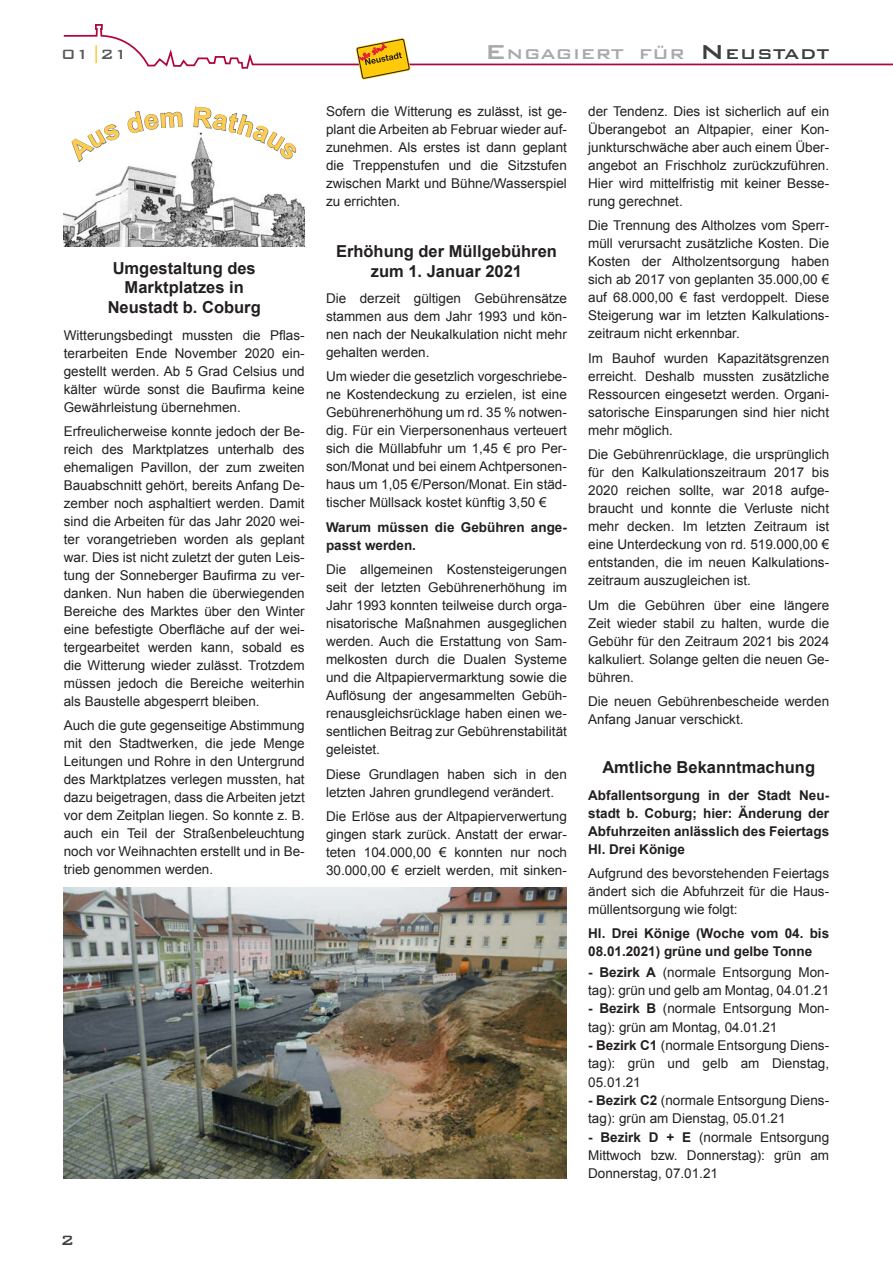
<style>
.page{position:relative;width:893px;height:1263px;background:#fff}
.page>*{position:absolute;margin:0;border:0;box-sizing:border-box;transform-origin:0 0}
.t1{font:500 18.9px "Bank Gothic BT";color:#a8a9ad;scale:1.06 1}
.t2{font:500 18px "Bank Gothic BT";color:#57585a}
.t3{font:500 18px "Bank Gothic BT";color:#3e3e3f}
.t4{font:700 16.5px/19.8px "Arial";color:#231f20;text-align:center}
.t5{font:13.5px/18px "Arial";color:#231f20;text-align:justify}
.t6{font:700 13.5px/18px "Arial";color:#231f20}
.s1{color:#fec210}
.s2{font-size:27px}
.s3{font-size:27px;color:#3e3e3f}
.s4{color:#3e3e3f}
.s5{font-weight:700}
</style>
<div class="page">
<svg style="left:63px;top:24px;width:830px;height:45px"></svg>
<svg style="left:356px;top:38px;width:54px;height:42px"></svg>
<img style="left:64px;top:161px;width:241px;height:86px">
<img style="left:64px;top:887px;width:503px;height:291px">
<svg style="left:66px;top:124px;width:54px;height:39px"></svg>
<svg style="left:127px;top:111px;width:56px;height:22px"></svg>
<svg style="left:193px;top:106px;width:104px;height:55px"></svg>
<h2 class="t2" style="left:62px;top:44px;width:68px">01<span class="s1">|</span>21</h2>
<h1 class="t1" style="left:485px;top:44px;width:326px"><span class="s2">E</span>NGAGIERT FÜR <span class="s3">N</span><span class="s4">EUSTADT</span></h1>
<p class="t4" style="left:108px;top:258px;width:155px">Umgestaltung des<br>Marktplatzes in<br>Neustadt b. Coburg</p>
<p class="t5" style="left:64px;top:326px;width:242px">Witterungsbedingt mussten die Pflas&shy;terarbeiten Ende November 2020 ein&shy;gestellt werden. Ab 5 Grad Celsius und kälter würde sonst die Baufirma keine Gewährleistung übernehmen.</p>
<p class="t5" style="left:64px;top:422px;width:242px">Erfreulicherweise konnte jedoch der Be&shy;reich des Marktplatzes unterhalb des ehemaligen Pavillon, der zum zweiten Bauabschnitt gehört, bereits Anfang De&shy;zember noch asphaltiert werden. Damit sind die Arbeiten für das Jahr 2020 wei&shy;ter vorangetrieben worden als geplant war. Dies ist nicht zuletzt der guten Leis&shy;tung der Sonneberger Baufirma zu ver&shy;danken. Nun haben die überwiegenden Bereiche des Marktes über den Winter eine befestigte Oberfläche auf der wei&shy;tergearbeitet werden kann, sobald es die Witterung wieder zulässt. Trotzdem müssen jedoch die Bereiche weiterhin als Baustelle abgesperrt bleiben.</p>
<p class="t5" style="left:64px;top:717px;width:242px">Auch die gute gegenseitige Abstimmung mit den Stadtwerken, die jede Menge Leitungen und Rohre in den Untergrund des Marktplatzes verlegen mussten, hat dazu beigetragen, dass die Arbeiten jetzt vor dem Zeitplan liegen. So konnte z. B. auch ein Teil der Straßenbeleuchtung noch vor Weihnachten erstellt und in Be&shy;trieb genommen werden.</p>
<p class="t5" style="left:326px;top:102px;width:242px">Sofern die Witterung es zulässt, ist ge&shy;plant die Arbeiten ab Februar wieder auf&shy;zunehmen. Als erstes ist dann geplant die Treppenstufen und die Sitzstufen zwischen Markt und Bühne/Wasserspiel zu errichten.</p>
<p class="t4" style="left:336px;top:241px;width:222px">Erhöhung der Müllgebühren zum 1. Januar 2021</p>
<p class="t5" style="left:326px;top:289px;width:242px">Die derzeit gültigen Gebührensätze stammen aus dem Jahr 1993 und kön&shy;nen nach der Neukalkulation nicht mehr gehalten werden.</p>
<p class="t5" style="left:326px;top:368px;width:242px">Um wieder die gesetzlich vorgeschriebe&shy;ne Kostendeckung zu erzielen, ist eine Gebührenerhöhung um rd. 35 % notwen&shy;dig. Für ein Vierpersonenhaus verteuert sich die Müllabfuhr um 1,45 € pro Per&shy;son/Monat und bei einem Achtpersonen&shy;haus um 1,05 €/Person/Monat. Ein städ&shy;tischer Müllsack kostet künftig 3,50 €</p>
<p class="t6" style="left:326px;top:518px;width:242px">Warum müssen die Gebühren ange&shy;passt werden.</p>
<p class="t5" style="left:326px;top:560px;width:242px">Die allgemeinen Kostensteigerungen seit der letzten Gebührenerhöhung im Jahr 1993 konnten teilweise durch orga&shy;nisatorische Maßnahmen ausgeglichen werden. Auch die Erstattung von Sam&shy;melkosten durch die Dualen Systeme und die Altpapiervermarktung sowie die Auflösung der angesammelten Gebüh&shy;renausgleichsrücklage haben einen we&shy;sentlichen Beitrag zur Gebührenstabilität geleistet.</p>
<p class="t5" style="left:326px;top:765px;width:242px">Diese Grundlagen haben sich in den letzten Jahren grundlegend verändert.</p>
<p class="t5" style="left:326px;top:807px;width:242px">Die Erlöse aus der Altpapierverwertung gingen stark zurück. Anstatt der erwar&shy;teten 104.000,00 € konnten nur noch 30.000,00 € erzielt werden, mit sinken-</p>
<p class="t5" style="left:588px;top:102px;width:242px">der Tendenz. Dies ist sicherlich auf ein Überangebot an Altpapier, einer Kon&shy;junkturschwäche aber auch einem Über&shy;angebot an Frischholz zurückzuführen.<br>Hier wird mittelfristig mit keiner Besse&shy;rung gerechnet.</p>
<p class="t5" style="left:588px;top:217px;width:242px">Die Trennung des Altholzes vom Sperr&shy;müll verursacht zusätzliche Kosten. Die Kosten der Altholzentsorgung haben sich ab 2017 von geplanten 35.000,00 € auf 68.000,00 € fast verdoppelt. Diese Steigerung war im letzten Kalkulations&shy;zeitraum nicht erkennbar.</p>
<p class="t5" style="left:588px;top:349px;width:242px">Im Bauhof wurden Kapazitätsgrenzen erreicht. Deshalb mussten zusätzliche Ressourcen eingesetzt werden. Organi&shy;satorische Einsparungen sind hier nicht mehr möglich.</p>
<p class="t5" style="left:588px;top:446px;width:242px">Die Gebührenrücklage, die ursprünglich für den Kalkulationszeitraum 2017 bis 2020 reichen sollte, war 2018 aufge&shy;braucht und konnte die Verluste nicht mehr decken. Im letzten Zeitraum ist eine Unterdeckung von rd. 519.000,00 € entstanden, die im neuen Kalkulations&shy;zeitraum auszugleichen ist.</p>
<p class="t5" style="left:588px;top:596px;width:242px">Um die Gebühren über eine längere Zeit wieder stabil zu halten, wurde die Gebühr für den Zeitraum 2021 bis 2024 kalkuliert. Solange gelten die neuen Ge&shy;bühren.</p>
<p class="t5" style="left:588px;top:692px;width:242px">Die neuen Gebührenbescheide werden<br>Anfang Januar verschickt.</p>
<p class="t4" style="left:602px;top:758px;width:214px">Amtliche Bekanntmachung</p>
<p class="t6" style="left:588px;top:786px;width:242px;text-align:justify">Abfallentsorgung in der Stadt Neu&shy;stadt b. Coburg; hier: Änderung der Abfuhrzeiten anlässlich des Feiertags Hl. Drei Könige</p>
<p class="t5" style="left:588px;top:864px;width:242px">Aufgrund des bevorstehenden Feiertags ändert sich die Abfuhrzeit für die Haus&shy;müllentsorgung wie folgt:</p>
<p class="t6" style="left:588px;top:925px;width:242px">Hl. Drei Könige (Woche vom 04. bis<br>08.01.2021) grüne und gelbe Tonne</p>
<p class="t5" style="left:588px;top:963px;width:242px"><span class="s5">- Bezirk A</span> (normale Entsorgung Mon&shy;tag): grün und gelb am Montag, 04.01.21</p>
<p class="t5" style="left:588px;top:1000px;width:242px"><span class="s5">- Bezirk B</span> (normale Entsorgung Mon&shy;tag): grün am Montag, 04.01.21</p>
<p class="t5" style="left:588px;top:1036px;width:242px"><span class="s5">- Bezirk C1</span> (normale Entsorgung Diens&shy;tag): grün und gelb am Dienstag, 05.01.21</p>
<p class="t5" style="left:588px;top:1091px;width:242px"><span class="s5">- Bezirk C2</span> (normale Entsorgung Diens&shy;tag): grün am Dienstag, 05.01.21</p>
<p class="t5" style="left:588px;top:1128px;width:242px"><span class="s5">- Bezirk D + E</span> (normale Entsorgung Mittwoch bzw. Donnerstag): grün am Donnerstag, 07.01.21</p>
<h2 class="t3" style="left:61px;top:1230px;width:15px">2</h2>
</div>
